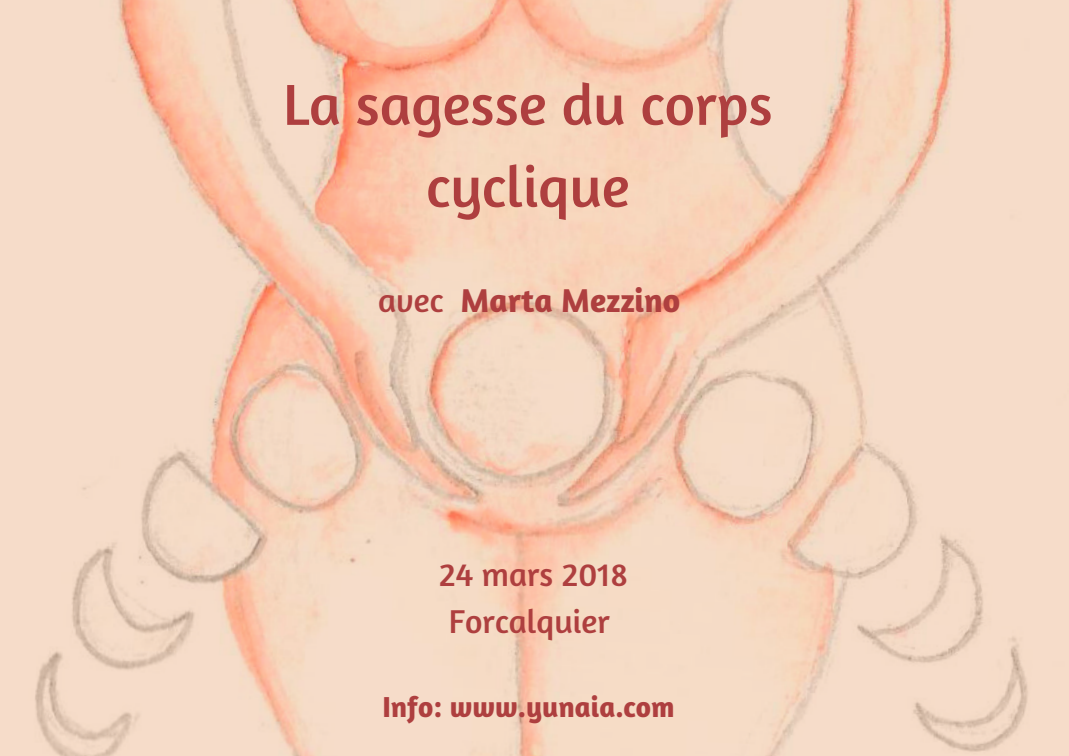
<style>
.page{position:relative;width:1069px;height:756px;background:#fff}
.page>*{position:absolute;margin:0;border:0;box-sizing:border-box;transform-origin:0 0}
.t1{font:58.85px/82.1px "Amaranth";color:#ae3f3f;text-align:center}
.t2{font:33.6px/46.9px "Amaranth";color:#ae3f3f}
.t3{font:700 33.6px "Amaranth";color:#ae3f3f}
.t4{font:700 29.4px "Amaranth";color:#ae3f3f}
.s1{font-weight:400}
</style>
<div class="page">
<img style="left:0;top:0;width:1069px;height:756px">
<p class="t1" style="left:283px;top:62px;width:491px">La sagesse du corps cyclique</p>
<p class="t3" style="left:378px;top:280px;width:304px"><span class="s1">avec</span> Marta Mezzino</p>
<p class="t2" style="left:439px;top:550px;width:190px">24 mars 2018<br>Forcalquier</p>
<p class="t4" style="left:382px;top:688px;width:294px">Info: www.yunaia.com</p>
</div>
